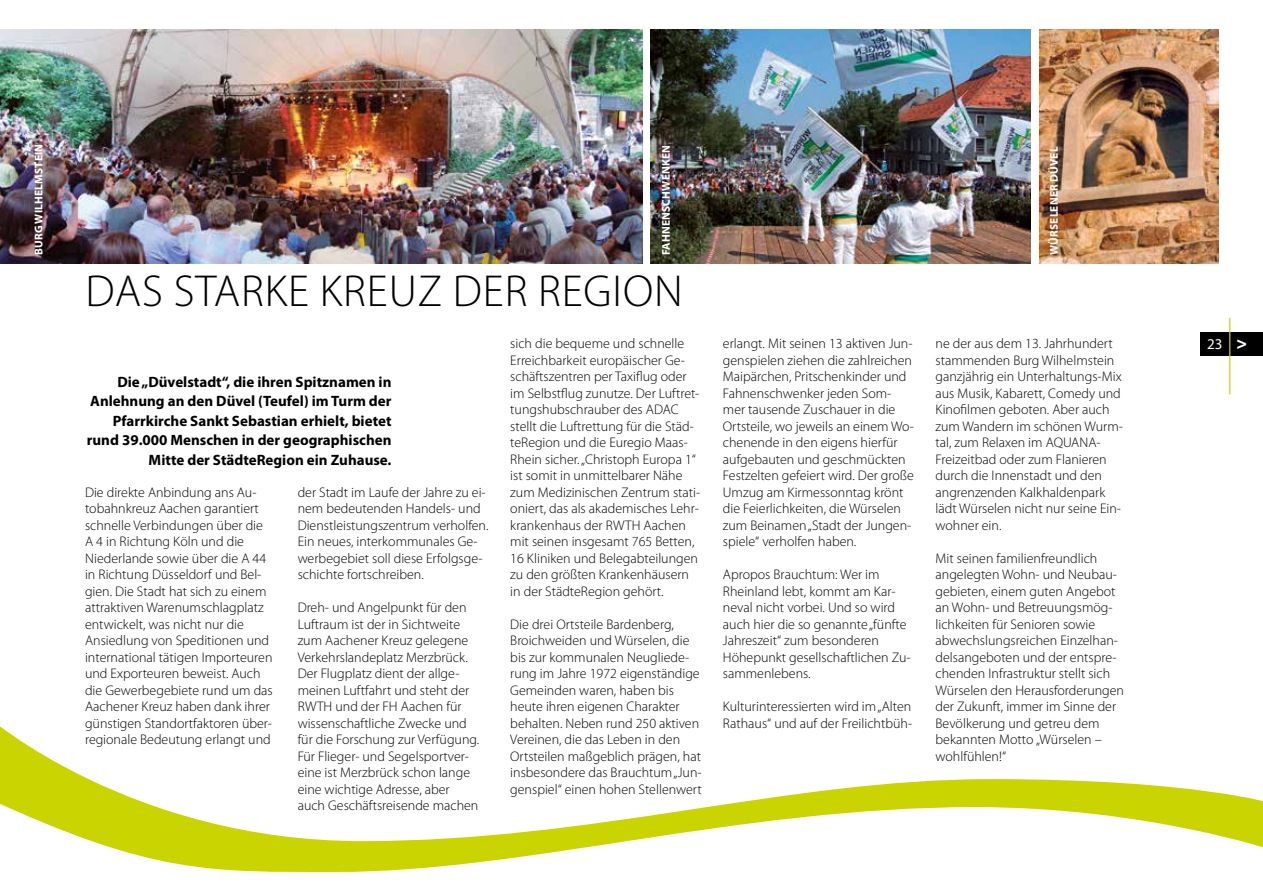
<style>
.page{position:relative;width:1263px;height:893px;background:#fff}
.page>*{position:absolute;margin:0;border:0;box-sizing:border-box;transform-origin:0 0}
.t1{font:300 45px "Myriad Pro";letter-spacing:.02em;color:#000}
.t2{font:700 15px/19.5px "Myriad Pro";color:#000;text-align:right}
.t3{font:15px "Myriad Pro";color:#fff}
.t4{font:300 13.95px/16.5px "Myriad Pro";color:#000}
.t5{font:700 11.25px "Myriad Pro";letter-spacing:.02em;color:#fff}
.s1{font-weight:900;font-style:italic;font-size:18px}
</style>
<div class="page">
<svg style="left:0;top:726px;width:1263px;height:146px"></svg>
<img style="left:0;top:30px;width:642px;height:234px">
<img style="left:651px;top:30px;width:379px;height:234px">
<img style="left:1039px;top:30px;width:179px;height:234px">
<div style="left:1200px;top:332px;width:63px;height:24px;background:#000"></div>
<hr style="left:1229px;top:318px;width:1px;height:76px;background:#cad400">
<p class="t5" style="left:32px;top:255px;width:113px;rotate:-90deg">BURG WILHELMSTEIN</p>
<p class="t5" style="left:660px;top:255px;width:111px;rotate:-90deg">FAHNENSCHWENKEN</p>
<p class="t5" style="left:1048px;top:255px;width:110px;rotate:-90deg">WÜRSELENER DÜVEL</p>
<h1 class="t1" style="left:85px;top:266px;width:599px">DAS STARKE KREUZ DER REGION</h1>
<p class="t2" style="left:87px;top:372px;width:306px">Die „Düvelstadt“, die ihren Spitznamen in Anlehnung an den Düvel (Teufel) im Turm der Pfarrkirche Sankt Sebastian erhielt, bietet rund 39.000 Menschen in der geographischen Mitte der StädteRegion ein Zuhause.</p>
<p class="t4" style="left:85px;top:484px;width:189px">Die direkte Anbindung ans Au&shy;tobahnkreuz Aachen garantiert schnelle Verbindungen über die<br>A 4 in Richtung Köln und die<br>Niederlande sowie über die A 44 in Richtung Düsseldorf und Bel&shy;gien. Die Stadt hat sich zu einem attraktiven Warenumschlagplatz entwickelt, was nicht nur die<br>Ansiedlung von Speditionen und international tätigen Importeuren und Exporteuren beweist. Auch die Gewerbegebiete rund um das<br>Aachener Kreuz haben dank ihrer günstigen Standortfaktoren über&shy;regionale Bedeutung erlangt und</p>
<p class="t4" style="left:298px;top:484px;width:192px">der Stadt im Laufe der Jahre zu ei&shy;nem bedeutenden Handels- und<br>Dienstleistungszentrum verholfen.<br>Ein neues, interkommunales Ge&shy;werbegebiet soll diese Erfolgsge&shy;schichte fortschreiben.</p>
<p class="t4" style="left:298px;top:599px;width:183px">Dreh- und Angelpunkt für den<br>Luftraum ist der in Sichtweite zum Aachener Kreuz gelegene<br>Verkehrslandeplatz Merzbrück.<br>Der Flugplatz dient der allge&shy;meinen Luftfahrt und steht der<br>RWTH und der FH Aachen für wissenschaftliche Zwecke und für die Forschung zur Verfügung.<br>Für Flieger- und Segelsportver&shy;eine ist Merzbrück schon lange eine wichtige Adresse, aber auch Geschäftsreisende machen</p>
<p class="t4" style="left:510px;top:335px;width:191px">sich die bequeme und schnelle<br>Erreichbarkeit europäischer Ge&shy;schäftszentren per Taxiflug oder im Selbstflug zunutze. Der Luftret&shy;tungshubschrauber des ADAC stellt die Luftrettung für die Städ&shy;teRegion und die Euregio Maas-<br>Rhein sicher. „Christoph Europa 1“ ist somit in unmittelbarer Nähe zum Medizinischen Zentrum stati&shy;oniert, das als akademisches Lehr&shy;krankenhaus der RWTH Aachen mit seinen insgesamt 765 Betten,<br>16 Kliniken und Belegabteilungen zu den größten Krankenhäusern in der StädteRegion gehört.</p>
<p class="t4" style="left:510px;top:616px;width:193px">Die drei Ortsteile Bardenberg,<br>Broichweiden und Würselen, die bis zur kommunalen Neugliede&shy;rung im Jahre 1972 eigenständige<br>Gemeinden waren, haben bis heute ihren eigenen Charakter behalten. Neben rund 250 aktiven<br>Vereinen, die das Leben in den<br>Ortsteilen maßgeblich prägen, hat insbesondere das Brauchtum „Jun&shy;genspiel“ einen hohen Stellenwert</p>
<p class="t4" style="left:723px;top:335px;width:193px">erlangt. Mit seinen 13 aktiven Jun&shy;genspielen ziehen die zahlreichen<br>Maipärchen, Pritschenkinder und<br>Fahnenschwenker jeden Som&shy;mer tausende Zuschauer in die<br>Ortsteile, wo jeweils an einem Wo&shy;chenende in den eigens hierfür aufgebauten und geschmückten<br>Festzelten gefeiert wird. Der große<br>Umzug am Kirmessonntag krönt die Feierlichkeiten, die Würselen zum Beinamen „Stadt der Jungen&shy;spiele“ verholfen haben.</p>
<p class="t4" style="left:723px;top:566px;width:189px">Apropos Brauchtum: Wer im<br>Rheinland lebt, kommt am Kar&shy;neval nicht vorbei. Und so wird auch hier die so genannte „fünfte<br>Jahreszeit“ zum besonderen<br>Höhepunkt gesellschaftlichen Zu&shy;sammenlebens.</p>
<p class="t4" style="left:723px;top:698px;width:191px">Kulturinteressierten wird im „Alten<br>Rathaus“ und auf der Freilichtbüh-</p>
<p class="t4" style="left:935px;top:335px;width:189px">ne der aus dem 13. Jahrhundert stammenden Burg Wilhelmstein ganzjährig ein Unterhaltungs-Mix aus Musik, Kabarett, Comedy und<br>Kinofilmen geboten. Aber auch zum Wandern im schönen Wurm&shy;tal, zum Relaxen im AQUANA-<br>Freizeitbad oder zum Flanieren durch die Innenstadt und den angrenzenden Kalkhaldenpark lädt Würselen nicht nur seine Ein&shy;wohner ein.</p>
<p class="t4" style="left:935px;top:550px;width:190px">Mit seinen familienfreundlich angelegten Wohn- und Neubau&shy;gebieten, einem guten Angebot an Wohn- und Betreuungsmög&shy;lichkeiten für Senioren sowie abwechslungsreichen Einzelhan&shy;delsangeboten und der entspre&shy;chenden Infrastruktur stellt sich<br>Würselen den Herausforderungen der Zukunft, immer im Sinne der<br>Bevölkerung und getreu dem bekannten Motto „Würselen – wohlfühlen!“</p>
<p class="t3" style="left:1207px;top:336px;width:41px">23 <span class="s1">&gt;</span></p>
</div>
